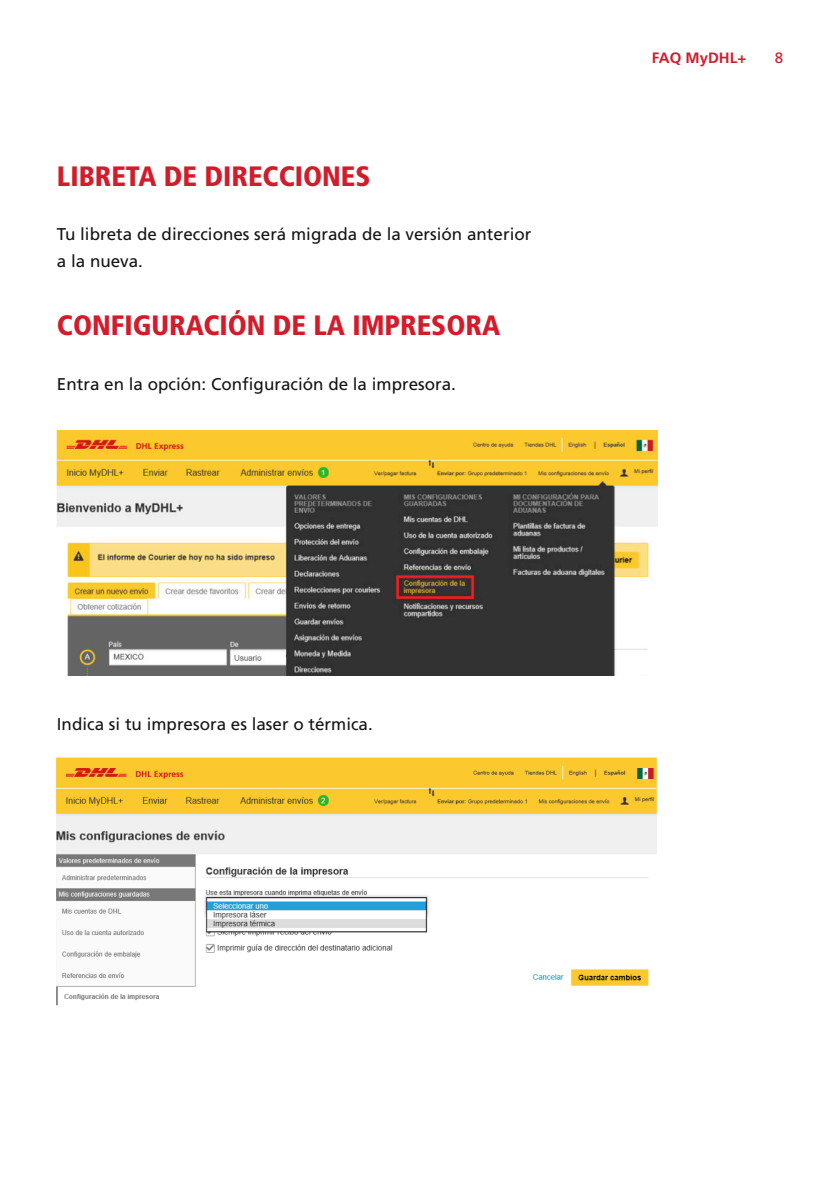
<style>
.page{position:relative;width:840px;height:1191px;background:#fff}
.page>*{position:absolute;margin:0;border:0;box-sizing:border-box;transform-origin:0 0}
._01_Topic_header_14p{font:900 condensed 28px "Frutiger LT Std";color:#d31b2a}
._03_Copy_text_8_5pt{font:17px/27.2px "Frutiger LT Std";color:#151616}
._04_Running_title_7{font:700 15px "Frutiger LT Std";color:#d31b2a}
._04_Running_title_7-2{font:15px "Frutiger LT Std";color:#d31b2a}
</style>
<div class="page">
<img style="left:56px;top:431px;width:601px;height:244px">
<img style="left:56px;top:757px;width:601px;height:249px">
<p class="_01_Topic_header_14p" style="left:57px;top:159px;width:315px">LIBRETA DE DIRECCIONES</p>
<p class="_03_Copy_text_8_5pt" style="left:57px;top:221px;width:475px">Tu libreta de direcciones será migrada de la versión anterior a la nueva.</p>
<p class="_01_Topic_header_14p" style="left:57px;top:309px;width:444px">CONFIGURACIÓN DE LA IMPRESORA</p>
<p class="_03_Copy_text_8_5pt" style="left:57px;top:370px;width:400px">Entra en la opción: Configuración de la impresora.</p>
<p class="_04_Running_title_7" style="left:651px;top:49px;width:96px">FAQ MyDHL+</p>
<p class="_04_Running_title_7-2" style="left:774px;top:49px;width:10px">8</p>
<p class="_03_Copy_text_8_5pt" style="left:57px;top:710px;width:317px">Indica si tu impresora es laser o térmica.</p>
</div>
